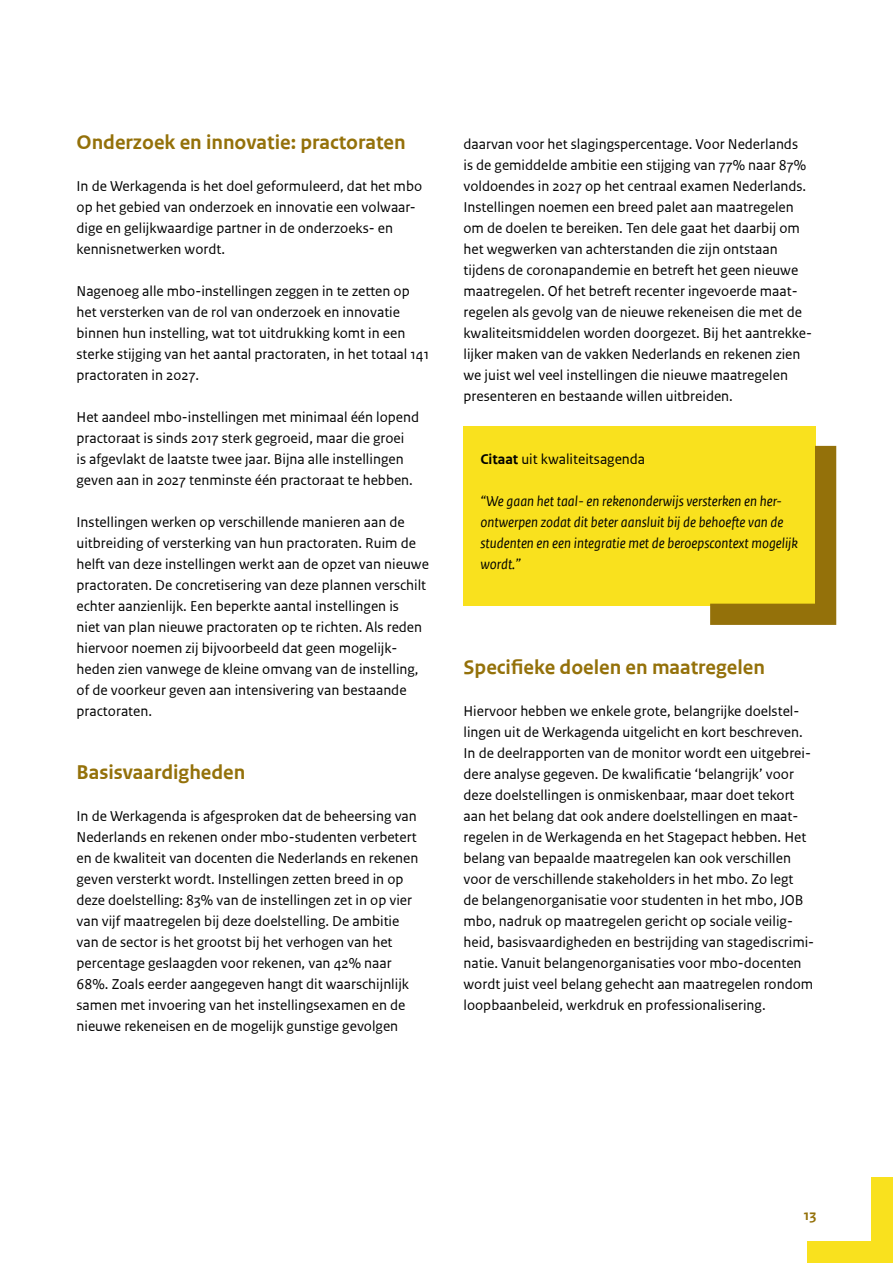
<style>
.page{position:relative;width:893px;height:1263px;background:#fff}
.page>*{position:absolute;margin:0;border:0;box-sizing:border-box;transform-origin:0 0}
.H3__H3-zonder_inspr_1{font:700 21px "Rijksoverheid Sans Text TT";color:#94710a}
.P__body{font:15px/21px "Rijksoverheid Sans Text TT";color:#000}
.P_-_body_in_geel_kader{font:italic 15px/21px "Rijksoverheid Sans Text TT";color:#000}
.P_-_body_in_geel_kader-2{font:15px "Rijksoverheid Sans Text TT";color:#000}
.t1{font:700 15px "Rijksoverheid Sans Text TT";color:#94710a}
.s1{font-weight:700}
</style>
<div class="page">
<div style="left:871px;top:1178px;width:22px;height:85px;background:#f9e11e"></div>
<div style="left:807px;top:1242px;width:86px;height:21px;background:#f9e11e"></div>
<div style="left:463px;top:426px;width:353px;height:180px;background:#f9e11e"></div>
<svg style="left:710px;top:445px;width:127px;height:180px"></svg>
<h3 class="H3__H3-zonder_inspr_1" style="left:77px;top:130px;width:331px">Onderzoek en innovatie: practoraten</h3>
<p class="P__body" style="left:77px;top:176px;width:347px">In de Werkagenda is het doel geformuleerd, dat het mbo op het gebied van onderzoek en innovatie een volwaar&shy;dige en gelijkwaardige partner in de onderzoeks- en kennisnetwerken wordt.</p>
<p class="P__body" style="left:77px;top:281px;width:354px">Nagenoeg alle mbo-instellingen zeggen in te zetten op het versterken van de rol van onderzoek en innovatie binnen hun instelling, wat tot uitdrukking komt in een sterke stijging van het aantal practoraten, in het totaal 141 practoraten in 2027.</p>
<p class="P__body" style="left:77px;top:407px;width:344px">Het aandeel mbo-instellingen met minimaal één lopend practoraat is sinds 2017 sterk gegroeid, maar die groei<br>is afgevlakt de laatste twee jaar. Bijna alle instellingen geven aan in 2027 tenminste één practoraat te hebben.</p>
<p class="P__body" style="left:77px;top:512px;width:354px">Instellingen werken op verschillende manieren aan de uitbreiding of versterking van hun practoraten. Ruim de helft van deze instellingen werkt aan de opzet van nieuwe practoraten. De concretisering van deze plannen verschilt echter aanzienlijk. Een beperkte aantal instellingen is<br>niet van plan nieuwe practoraten op te richten. Als reden hiervoor noemen zij bijvoorbeeld dat geen mogelijk&shy;heden zien vanwege de kleine omvang van de instelling, of de voorkeur geven aan intensivering van bestaande practoraten.</p>
<h3 class="H3__H3-zonder_inspr_1" style="left:77px;top:760px;width:170px">Basisvaardigheden</h3>
<p class="P__body" style="left:77px;top:806px;width:343px">In de Werkagenda is afgesproken dat de beheersing van Nederlands en rekenen onder mbo-studenten verbetert en de kwaliteit van docenten die Nederlands en rekenen geven versterkt wordt. Instellingen zetten breed in op deze doelstelling: 83% van de instellingen zet in op vier van vijf maatregelen bij deze doelstelling. De ambitie van de sector is het grootst bij het verhogen van het percentage geslaagden voor rekenen, van 42% naar 68%. Zoals eerder aangegeven hangt dit waarschijnlijk samen met invoering van het instellingsexamen en de nieuwe rekeneisen en de mogelijk gunstige gevolgen</p>
<p class="P__body" style="left:463px;top:134px;width:350px">daarvan voor het slagingspercentage. Voor Nederlands<br>is de gemiddelde ambitie een stijging van 77% naar 87% voldoendes in 2027 op het centraal examen Nederlands.<br>Instellingen noemen een breed palet aan maatregelen om de doelen te bereiken. Ten dele gaat het daarbij om het wegwerken van achterstanden die zijn ontstaan tijdens de coronapandemie en betreft het geen nieuwe maatregelen. Of het betreft recenter ingevoerde maat&shy;regelen als gevolg van de nieuwe rekeneisen die met de kwaliteitsmiddelen worden doorgezet. Bij het aantrekke&shy;lijker maken van de vakken Nederlands en rekenen zien we juist wel veel instellingen die nieuwe maatregelen presenteren en bestaande willen uitbreiden.</p>
<p class="P_-_body_in_geel_kader-2" style="left:480px;top:450px;width:166px"><span class="s1">Citaat</span> uit kwaliteitsagenda</p>
<p class="P_-_body_in_geel_kader" style="left:480px;top:491px;width:319px">“We gaan het taal- en rekenonderwijs versterken en her&shy;ontwerpen zodat dit beter aansluit bij de behoefte van de studenten en een integratie met de beroepscontext mogelijk wordt.”</p>
<h3 class="H3__H3-zonder_inspr_1" style="left:463px;top:655px;width:303px">Specifieke doelen en maatregelen</h3>
<p class="P__body" style="left:463px;top:701px;width:352px">Hiervoor hebben we enkele grote, belangrijke doelstel&shy;lingen uit de Werkagenda uitgelicht en kort beschreven.<br>In de deelrapporten van de monitor wordt een uitgebrei&shy;dere analyse gegeven. De kwalificatie ‘belangrijk’ voor deze doelstellingen is onmiskenbaar, maar doet tekort aan het belang dat ook andere doelstellingen en maat&shy;regelen in de Werkagenda en het Stagepact hebben. Het belang van bepaalde maatregelen kan ook verschillen voor de verschillende stakeholders in het mbo. Zo legt<br>de belangenorganisatie voor studenten in het mbo, JOB mbo, nadruk op maatregelen gericht op sociale veilig&shy;heid, basisvaardigheden en bestrijding van stagediscrimi&shy;natie. Vanuit belangenorganisaties voor mbo-docenten wordt juist veel belang gehecht aan maatregelen rondom loopbaanbeleid, werkdruk en professionalisering.</p>
<p class="t1" style="left:804px;top:1206px;width:14px">13</p>
</div>
